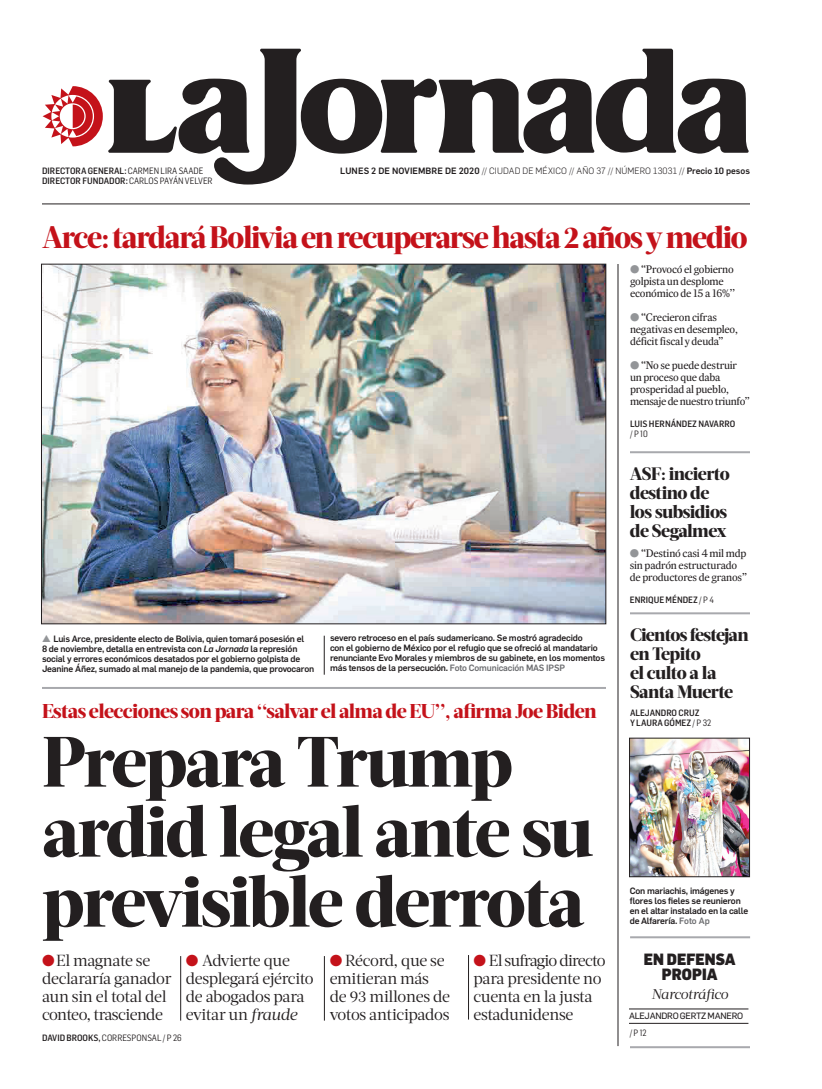
<style>
.page{position:relative;width:822px;height:1089px;background:#fff}
.page>*{position:absolute;margin:0;border:0;box-sizing:border-box;transform-origin:0 0}
.CABEZA_72{font:800 71px/70px "Acta Headline";letter-spacing:-.03em;color:#231f20}
.CABEZA_FOTO_24{font:800 31px "Acta Headline";letter-spacing:-.04em;color:#c4121a}
.BALAZO_ROJO_19{font:800 20px "Acta Headline";letter-spacing:-.03em;color:#c4121a}
.AVISO_18{font:800 18px/19px "Acta Headline";letter-spacing:-.03em;color:#231f20}
.SUMARIO_17{font:16px/18px "Acta Deck";letter-spacing:-.025em;color:#231f20}
.CABEZA_56{font:900 16px/15px "Flama";color:#231f20;text-align:center;scale:.9 1}
.t1{font:italic 14px "Acta Deck";letter-spacing:-.03em;color:#231f20}
.SUMARIO_9_5{font:11px/12px "Expresso Tx";letter-spacing:-.02em;color:#231f20}
.PIE_DE_FOTO_SIN_PLEC{font:500 9px/10px "Flama";letter-spacing:-.02em;color:#231f20}
.FECHA_AÑO_NUM_PORTAD{font:300 9px "Flama";letter-spacing:.01em;color:#231f20}
.SUMARIO_9_5-2{font:500 9px/10px "Flama Semicond";color:#231f20}
.CREDITO_PORTADA{font:500 9px "Flama Semicond";color:#231f20}
.SUMARIO_9_5-3{font:9px "Flama Semicond";color:#231f20}
.CREDITO_COLUMNA{font:9px "Flama Basic";letter-spacing:-.025em;color:#231f20}
.s1{font-weight:400}
.s2{font-weight:500}
.s3{color:#939598}
.s4{font-style:italic}
.s5{color:#6c6d70}
.s6{color:#c4121a}
</style>
<div class="page">
<svg style="left:43px;top:49px;width:706px;height:136px"></svg>
<hr style="left:42px;top:204px;width:708px;height:1px;background:#231f20">
<hr style="left:618px;top:264px;width:1px;height:782px;background:#231f20">
<hr style="left:181px;top:956px;width:1px;height:65px;background:#231f20">
<hr style="left:324px;top:956px;width:1px;height:65px;background:#231f20">
<hr style="left:468px;top:955px;width:1px;height:65px;background:#231f20">
<hr style="left:42px;top:687px;width:564px;height:2px;background:#a8a9ad">
<hr style="left:630px;top:1046px;width:120px;height:2px;background:#a8a9ad">
<hr style="left:629px;top:1009px;width:119px;height:1px;background:#231f20">
<hr style="left:629px;top:1023px;width:119px;height:1px;background:#231f20">
<hr style="left:630px;top:936px;width:120px;height:2px;background:#a8a9ad">
<img style="left:43px;top:266px;width:561px;height:356px">
<hr style="left:324px;top:636px;width:1px;height:39px;background:#231f20">
<hr style="left:630px;top:451px;width:120px;height:2px;background:#a8a9ad">
<img style="left:631px;top:740px;width:117px;height:135px">
<div style="left:629px;top:738px;width:121px;height:139px;border:1px solid #231f20"></div>
<hr style="left:630px;top:612px;width:120px;height:2px;background:#a8a9ad">
<p class="CREDITO_PORTADA" style="left:42px;top:165px;width:163px">DIRECTORA GENERAL: <span class="s1">CARMEN LIRA SAADE</span></p>
<p class="FECHA_AÑO_NUM_PORTAD" style="left:340px;top:164px;width:411px"><span class="s2">LUNES 2 DE NOVIEMBRE DE 2020</span> // CIUDAD DE MÉXICO // AÑO 37 // NÚMERO 13031 // <span class="s2">Precio 10 pesos</span></p>
<p class="CREDITO_PORTADA" style="left:42px;top:175px;width:172px">DIRECTOR FUNDADOR: <span class="s1">CARLOS PAYÁN VELVER</span></p>
<p class="CABEZA_FOTO_24" style="left:42px;top:219px;width:707px">Arce: tardará Bolivia en recuperarse hasta 2 años y medio</p>
<p class="SUMARIO_9_5" style="left:630px;top:263px;width:107px"><span class="s3">●</span> ‘‘Provocó el gobierno golpista un desplome económico de 15 a 16%’’</p>
<p class="SUMARIO_9_5" style="left:630px;top:311px;width:109px"><span class="s3">●</span> ‘‘Crecieron cifras negativas en desempleo, déficit fiscal y deuda’’</p>
<p class="SUMARIO_9_5" style="left:630px;top:359px;width:121px"><span class="s3">●</span> ‘‘No se puede destruir un proceso que daba prosperidad al pueblo, mensaje de nuestro triunfo’’</p>
<p class="SUMARIO_9_5-2" style="left:630px;top:418px;width:107px">LUIS HERNÁNDEZ NAVARRO <span class="s1">/ P 10</span></p>
<p class="PIE_DE_FOTO_SIN_PLEC" style="left:42px;top:633px;width:274px"><span class="s3">▲</span> Luis Arce, presidente electo de Bolivia, quien tomará posesión el<br>8 de noviembre, detalla en entrevista con <span class="s4">La Jornada</span> la represión social y errores económicos desatados por el gobierno golpista de Jeanine Áñez, sumado al mal manejo de la pandemia, que provocaron</p>
<p class="PIE_DE_FOTO_SIN_PLEC" style="left:330px;top:633px;width:277px">severo retroceso en el país sudamericano. Se mostró agradecido<br>con el gobierno de México por el refugio que se ofreció al mandatario renunciante Evo Morales y miembros de su gabinete, en los momentos más tensos de la persecución. <span class="s5">Foto Comunicación MAS IPSP</span></p>
<p class="BALAZO_ROJO_19" style="left:42px;top:699px;width:556px">Estas elecciones son para ‘‘salvar el alma de EU’’, afirma Joe Biden</p>
<p class="CABEZA_72" style="left:42px;top:727px;width:553px">Prepara Trump ardid legal ante su previsible derrota</p>
<p class="SUMARIO_17" style="left:42px;top:952px;width:131px"><span class="s6">●</span> El magnate se declararía ganador aun sin el total del conteo, trasciende</p>
<p class="SUMARIO_17" style="left:186px;top:952px;width:129px"><span class="s6">●</span> Advierte que desplegará ejército de abogados para evitar un <span class="s4">fraude</span></p>
<p class="SUMARIO_17" style="left:330px;top:952px;width:122px"><span class="s6">●</span> Récord, que se emitieran más de 93 millones de votos anticipados</p>
<p class="SUMARIO_17" style="left:474px;top:952px;width:134px"><span class="s6">●</span> El sufragio directo para presidente no cuenta en la justa estadunidense</p>
<p class="SUMARIO_9_5-3" style="left:42px;top:1032px;width:141px"><span class="s2">DAVID BROOKS,</span> CORRESPONSAL / P 26</p>
<p class="AVISO_18" style="left:630px;top:465px;width:101px">ASF: incierto destino de los subsidios de Segalmex</p>
<p class="SUMARIO_9_5" style="left:630px;top:547px;width:119px"><span class="s3">●</span> ‘‘Destinó casi 4 mil mdp sin padrón estructurado de productores de granos’’</p>
<p class="SUMARIO_9_5-2" style="left:630px;top:595px;width:86px">ENRIQUE MÉNDEZ <span class="s1">/ P 4</span></p>
<p class="AVISO_18" style="left:630px;top:626px;width:120px">Cientos festejan en Tepito<br>el culto a la<br>Santa Muerte</p>
<p class="SUMARIO_9_5-2" style="left:630px;top:708px;width:83px">ALEJANDRO CRUZ<br>Y LAURA GÓMEZ <span class="s1">/ P 32</span></p>
<p class="PIE_DE_FOTO_SIN_PLEC" style="left:630px;top:885px;width:120px">Con mariachis, imágenes y flores los fieles se reunieron en el altar instalado en la calle de Alfarería. <span class="s5">Foto Ap</span></p>
<p class="CABEZA_56" style="left:644px;top:951px;width:103px">EN DEFENSA<br>PROPIA</p>
<p class="CREDITO_COLUMNA" style="left:629px;top:1009px;width:116px">ALEJANDRO GERTZ MANERO</p>
<p class="t1" style="left:651px;top:986px;width:78px">Narcotráfico</p>
<p class="SUMARIO_9_5-3" style="left:630px;top:1027px;width:18px">/ P 12</p>
</div>
